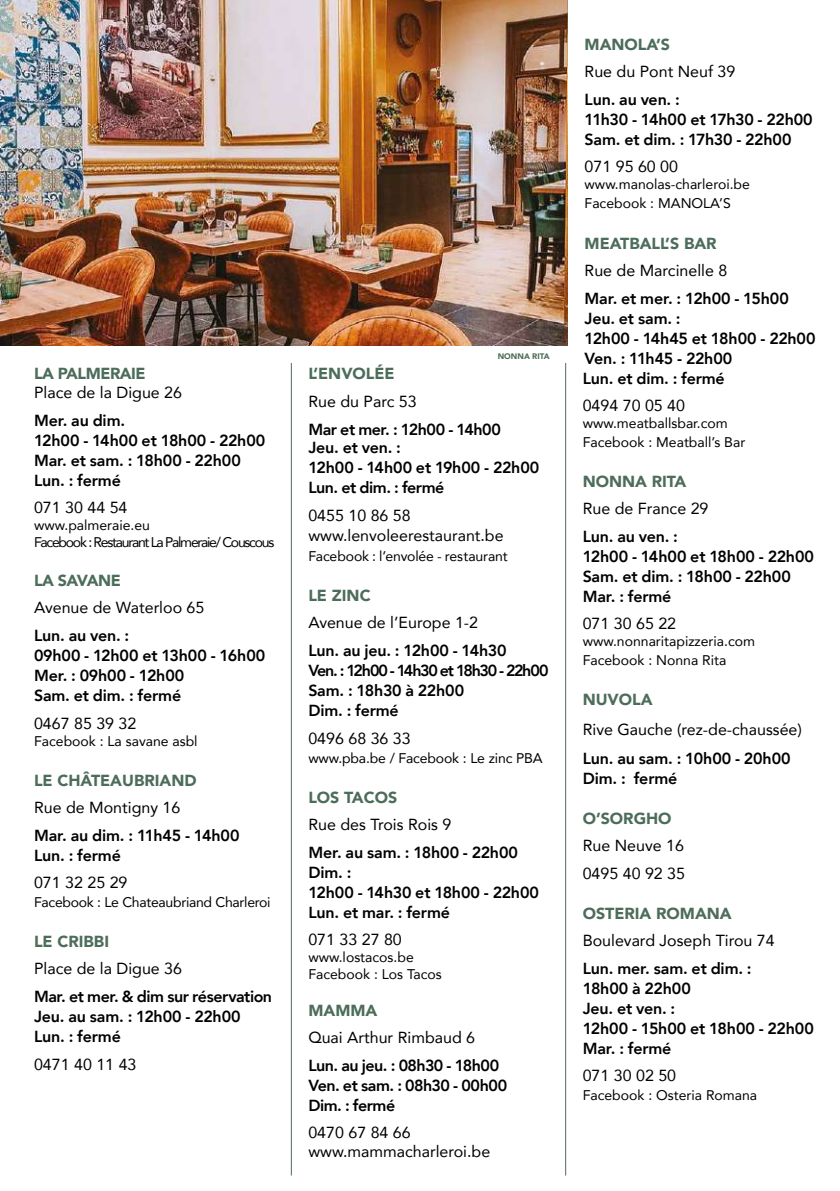
<style>
.page{position:relative;width:840px;height:1191px;background:#fff}
.page>*{position:absolute;margin:0;border:0;box-sizing:border-box;transform-origin:0 0}
.t1{font:800 16px/20px "Avenir";letter-spacing:-.01em;color:#000}
.t2{font:16px/20px "Avenir";color:#000}
.t3{font:900 16px "Avenir";color:#4d6d5b}
.t4{font:800 16px/20px "Avenir";letter-spacing:-.03em;color:#000}
.t5{font:900 16px "Avenir";letter-spacing:-.03em;color:#4d6d5b}
.t6{font:14px/19.2px "Avenir";color:#000}
.t7{font:14px/16.8px "Avenir";letter-spacing:-.09em;color:#000}
.t8{font:14px "Avenir";letter-spacing:-.02em;color:#000}
.t9{font:900 8px "Avenir";color:#4d6d5b}
</style>
<div class="page">
<hr style="left:291px;top:363px;width:1px;height:812px;background:#4d6d5b">
<hr style="left:565px;top:363px;width:1px;height:812px;background:#4d6d5b">
<img style="left:0;top:0;width:567px;height:346px">
<p class="t5" style="left:34px;top:360px;width:113px">LA PALMERAIE</p>
<p class="t2" style="left:34px;top:382px;width:149px">Place de la Digue 26</p>
<p class="t1" style="left:34px;top:411px;width:233px">Mer. au dim.<br>12h00 - 14h00 et 18h00 - 22h00<br>Mar. et sam. : 18h00 - 22h00<br>Lun. : fermé</p>
<p class="t2" style="left:34px;top:497px;width:95px">071 30 44 54</p>
<p class="t7" style="left:34px;top:516px;width:242px">www.palmeraie.eu<br>Facebook : Restaurant La Palmeraie/ Couscous</p>
<p class="t5" style="left:34px;top:567px;width:88px">LA SAVANE</p>
<p class="t2" style="left:34px;top:597px;width:172px">Avenue de Waterloo 65</p>
<p class="t1" style="left:34px;top:626px;width:233px">Lun. au ven. :<br>09h00 - 12h00 et 13h00 - 16h00<br>Mer. : 09h00 - 12h00<br>Sam. et dim. : fermé</p>
<p class="t2" style="left:34px;top:712px;width:104px">0467 85 39 32</p>
<p class="t6" style="left:34px;top:730px;width:165px">Facebook : La savane asbl</p>
<p class="t3" style="left:34px;top:766px;width:164px">LE CHÂTEAUBRIAND</p>
<p class="t2" style="left:34px;top:796px;width:148px">Rue de Montigny 16</p>
<p class="t1" style="left:34px;top:825px;width:207px">Mar. au dim. : 11h45 - 14h00<br>Lun. : fermé</p>
<p class="t2" style="left:34px;top:872px;width:95px">071 32 25 29</p>
<p class="t8" style="left:34px;top:891px;width:238px">Facebook : Le Chateaubriand Charleroi</p>
<p class="t3" style="left:34px;top:928px;width:76px">LE CRIBBI</p>
<p class="t2" style="left:34px;top:958px;width:149px">Place de la Digue 36</p>
<p class="t1" style="left:34px;top:986px;width:239px">Mar. et mer. &amp; dim sur réservation<br>Jeu. au sam. : 12h00 - 22h00<br>Lun. : fermé</p>
<p class="t2" style="left:34px;top:1053px;width:104px">0471 40 11 43</p>
<p class="t9" style="left:497px;top:349px;width:53px">NONNA RITA</p>
<p class="t3" style="left:308px;top:360px;width:88px">L’ENVOLÉE</p>
<p class="t2" style="left:308px;top:391px;width:110px">Rue du Parc 53</p>
<p class="t1" style="left:308px;top:420px;width:194px;line-height:18px">Mar et mer. : 12h00 - 14h00<br>Jeu. et ven. :</p>
<p class="t1" style="left:308px;top:457px;width:232px">12h00 - 14h00 et 19h00 - 22h00<br>Lun. et dim. : fermé</p>
<p class="t2" style="left:308px;top:505px;width:197px">0455 10 86 58 www.lenvoleerestaurant.be</p>
<p class="t6" style="left:308px;top:546px;width:201px">Facebook : l’envolée - restaurant</p>
<p class="t3" style="left:308px;top:582px;width:64px">LE ZINC</p>
<p class="t2" style="left:308px;top:612px;width:171px">Avenue de l’Europe 1-2</p>
<p class="t1" style="left:308px;top:641px;width:241px">Lun. au jeu. : 12h00 - 14h30<br>Ven. : 12h00 - 14h30 et 18h30 - 22h00<br>Sam. : 18h30 à 22h00<br>Dim. : fermé</p>
<p class="t2" style="left:308px;top:727px;width:104px">0496 68 36 33</p>
<p class="t6" style="left:308px;top:748px;width:236px">www.pba.be / Facebook : Le zinc PBA</p>
<p class="t3" style="left:308px;top:783px;width:90px">LOS TACOS</p>
<p class="t2" style="left:308px;top:814px;width:144px">Rue des Trois Rois 9</p>
<p class="t1" style="left:308px;top:842px;width:232px">Mer. au sam. : 18h00 - 22h00<br>Dim. :<br>12h00 - 14h30 et 18h00 - 22h00<br>Lun. et mar. : fermé</p>
<p class="t2" style="left:308px;top:929px;width:95px">071 33 27 80</p>
<p class="t6" style="left:308px;top:948px;width:135px;line-height:16.8px">www.lostacos.be<br>Facebook : Los Tacos</p>
<p class="t3" style="left:308px;top:996px;width:71px">MAMMA</p>
<p class="t2" style="left:308px;top:1026px;width:168px">Quai Arthur Rimbaud 6</p>
<p class="t4" style="left:308px;top:1055px;width:200px">Lun. au jeu. : 08h30 - 18h00<br>Ven. et sam. : 08h30 - 00h00<br>Dim. : fermé</p>
<p class="t2" style="left:308px;top:1122px;width:183px;line-height:19.2px">0470 67 84 66 www.mammacharleroi.be</p>
<p class="t3" style="left:584px;top:31px;width:87px">MANOLA’S</p>
<p class="t2" style="left:584px;top:61px;width:152px">Rue du Pont Neuf 39</p>
<p class="t1" style="left:584px;top:90px;width:229px">Lun. au ven. :<br>11h30 - 14h00 et 17h30 - 22h00<br>Sam. et dim. : 17h30 - 22h00</p>
<p class="t2" style="left:584px;top:156px;width:95px">071 95 60 00</p>
<p class="t6" style="left:584px;top:174px;width:167px">www.manolas-charleroi.be<br>Facebook : MANOLA’S</p>
<p class="t3" style="left:584px;top:229px;width:133px">MEATBALL’S BAR</p>
<p class="t2" style="left:584px;top:260px;width:144px">Rue de Marcinelle 8</p>
<p class="t1" style="left:582px;top:288px;width:234px">Mar. et mer. : 12h00 - 15h00<br>Jeu. et sam. :<br>12h00 - 14h45 et 18h00 - 22h00<br>Ven. : 11h45 - 22h00<br>Lun. et dim. : fermé</p>
<p class="t2" style="left:582px;top:395px;width:104px">0494 70 05 40</p>
<p class="t6" style="left:582px;top:413px;width:164px">www.meatballsbar.com<br>Facebook : Meatball’s Bar</p>
<p class="t3" style="left:582px;top:468px;width:105px">NONNA RITA</p>
<p class="t2" style="left:582px;top:498px;width:127px">Rue de France 29</p>
<p class="t1" style="left:582px;top:526px;width:233px">Lun. au ven. :<br>12h00 - 14h00 et 18h00 - 22h00<br>Sam. et dim. : 18h00 - 22h00<br>Mar. : fermé</p>
<p class="t2" style="left:582px;top:613px;width:95px">071 30 65 22</p>
<p class="t6" style="left:582px;top:631px;width:174px">www.nonnaritapizzeria.com<br>Facebook : Nonna Rita</p>
<p class="t3" style="left:582px;top:686px;width:71px">NUVOLA</p>
<p class="t2" style="left:582px;top:719px;width:221px">Rive Gauche (rez-de-chaussée)</p>
<p class="t1" style="left:582px;top:748px;width:209px">Lun. au sam. : 10h00 - 20h00<br>Dim. : fermé</p>
<p class="t3" style="left:582px;top:804px;width:90px">O’SORGHO</p>
<p class="t2" style="left:582px;top:830px;width:104px;line-height:28px">Rue Neuve 16<br>0495 40 92 35</p>
<p class="t3" style="left:582px;top:899px;width:150px">OSTERIA ROMANA</p>
<p class="t2" style="left:582px;top:930px;width:193px">Boulevard Joseph Tirou 74</p>
<p class="t1" style="left:582px;top:958px;width:233px">Lun. mer. sam. et dim. :<br>18h00 à 22h00<br>Jeu. et ven. :<br>12h00 - 15h00 et 18h00 - 22h00<br>Mar. : fermé</p>
<p class="t2" style="left:582px;top:1065px;width:95px">071 30 02 50</p>
<p class="t6" style="left:582px;top:1085px;width:176px">Facebook : Osteria Romana</p>
</div>
